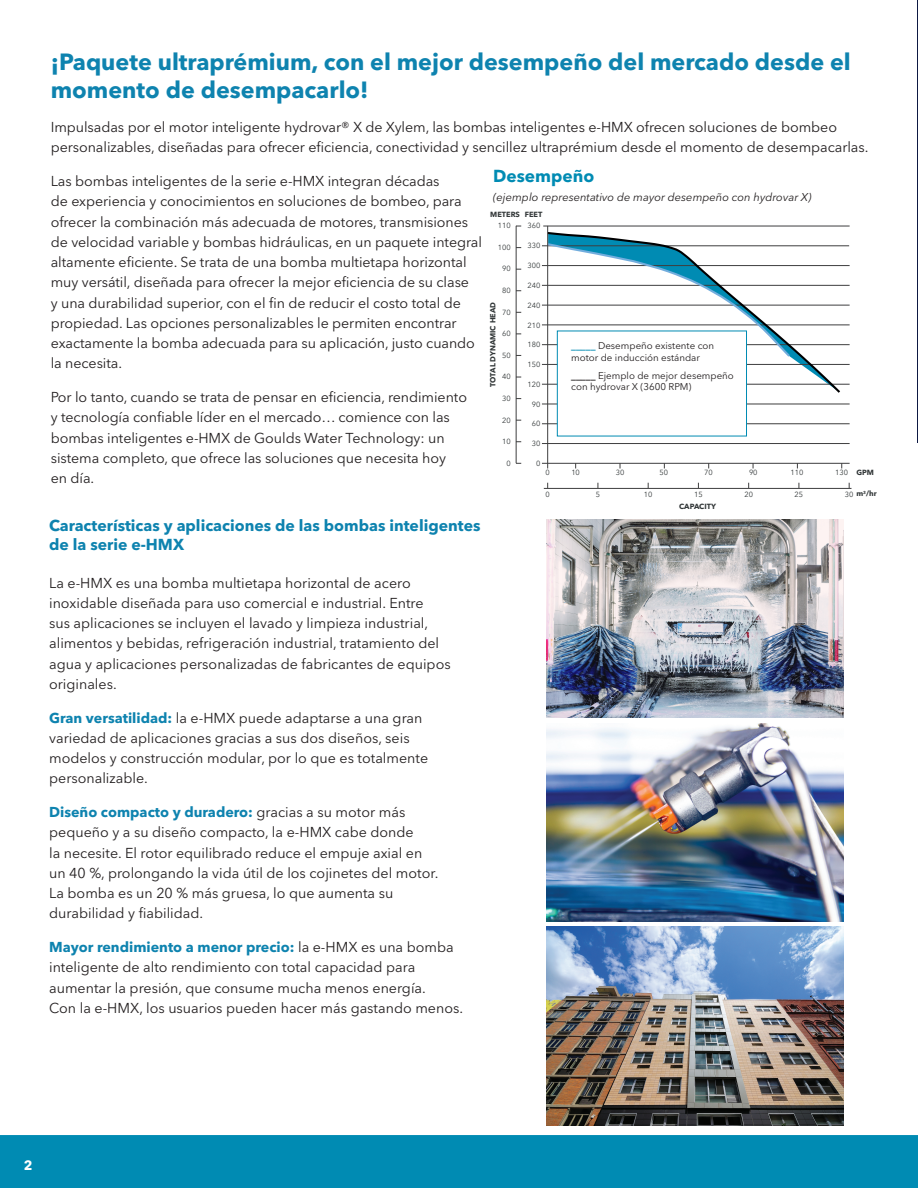
<style>
.page{position:relative;width:918px;height:1188px;background:#fff}
.page>*{position:absolute;margin:0;border:0;box-sizing:border-box;transform-origin:0 0}
.t1{font:700 23.25px/27.9px "Avenir Next LT Pro";color:#0e83af}
.Interior_Headline{font:700 17.25px "Avenir Next LT Pro";color:#008bb3}
.t2{font:700 15.75px/18.9px "Avenir Next LT Pro";color:#0e83af}
.t3{font:14.25px/20.2px "Avenir Next LT Pro";letter-spacing:-.005em;color:#231f20}
.t4{font:700 13.5px "Avenir Next LT Pro";color:#fff}
.Interior_Headline-2{font:italic 11.25px "Avenir Next LT Pro";color:#231f20}
.Interior_Headline-3{font:9.75px/11.7px "Avenir Next LT Pro";color:#231f20}
.t5{font:7.5px "Avenir Next LT Pro";color:#323738}
.t6{font:700 7.5px "Avenir Next LT Pro";color:#323738}
.t7{font:700 7.35px "Avenir Next LT Pro";color:#323738}
.s1{font-weight:700;color:#008bb3}
.s2{font-weight:700}
.s3{font-weight:400}
.s4{font-weight:700;color:#0e83af}
</style>
<div class="page">
<div style="left:0;top:1135px;width:918px;height:53px;background:#008bb3"></div>
<hr style="left:542px;top:245px;width:307px;height:1px;background:#3e3e3f">
<hr style="left:542px;top:265px;width:308px;height:1px;background:#3e3e3f">
<hr style="left:542px;top:305px;width:308px;height:1px;background:#3e3e3f">
<hr style="left:542px;top:285px;width:308px;height:1px;background:#3e3e3f">
<hr style="left:542px;top:324px;width:308px;height:1px;background:#3e3e3f">
<hr style="left:542px;top:344px;width:308px;height:1px;background:#3e3e3f">
<hr style="left:542px;top:364px;width:308px;height:1px;background:#3e3e3f">
<hr style="left:542px;top:384px;width:308px;height:1px;background:#3e3e3f">
<hr style="left:542px;top:404px;width:308px;height:1px;background:#3e3e3f">
<hr style="left:542px;top:423px;width:308px;height:1px;background:#3e3e3f">
<hr style="left:542px;top:443px;width:308px;height:1px;background:#3e3e3f">
<hr style="left:542px;top:463px;width:308px;height:1px;background:#3e3e3f">
<hr style="left:544px;top:488px;width:307px;height:1px;background:#3e3e3f">
<hr style="left:543px;top:226px;width:307px;height:1px;background:#3e3e3f">
<svg style="left:545px;top:231px;width:297px;height:164px"></svg>
<svg style="left:545px;top:242px;width:247px;height:117px"></svg>
<hr style="left:547px;top:226px;width:1px;height:237px;background:#3e3e3f">
<hr style="left:516px;top:226px;width:1px;height:237px;background:#3e3e3f">
<div style="left:557px;top:331px;width:190px;height:105px;background:#fff;border:1px solid #008bb3"></div>
<hr style="left:917px;top:0;width:1px;height:443px;background:#0d1842">
<img style="left:546px;top:520px;width:298px;height:198px">
<img style="left:546px;top:724px;width:298px;height:198px">
<img style="left:546px;top:927px;width:298px;height:198px">
<p class="t1" style="left:51px;top:48px;width:802px">¡Paquete ultraprémium, con el mejor desempeño del mercado desde el momento de desempacarlo!</p>
<p class="t3" style="left:51px;top:117px;width:819px">Impulsadas por el motor inteligente hydrovar® X de Xylem, las bombas inteligentes e-HMX ofrecen soluciones de bombeo personalizables, diseñadas para ofrecer eficiencia, conectividad y sencillez ultraprémium desde el momento de desempacarlas.</p>
<p class="t3" style="left:51px;top:171px;width:433px">Las bombas inteligentes de la serie e-HMX integran décadas<br>de experiencia y conocimientos en soluciones de bombeo, para ofrecer la combinación más adecuada de motores, transmisiones de velocidad variable y bombas hidráulicas, en un paquete integral altamente eficiente. Se trata de una bomba multietapa horizontal muy versátil, diseñada para ofrecer la mejor eficiencia de su clase<br>y una durabilidad superior, con el fin de reducir el costo total de propiedad. Las opciones personalizables le permiten encontrar exactamente la bomba adecuada para su aplicación, justo cuando la necesita.</p>
<p class="t3" style="left:51px;top:387px;width:418px">Por lo tanto, cuando se trata de pensar en eficiencia, rendimiento y tecnología confiable líder en el mercado… comience con las bombas inteligentes e-HMX de Goulds Water Technology: un sistema completo, que ofrece las soluciones que necesita hoy<br>en día.</p>
<p class="Interior_Headline" style="left:493px;top:165px;width:103px">Desempeño</p>
<p class="Interior_Headline-2" style="left:493px;top:190px;width:320px">(ejemplo representativo de mayor desempeño con hydrovar X)</p>
<p class="t6" style="left:490px;top:210px;width:54px">METERS FEET</p>
<p class="t5" style="left:498px;top:221px;width:14px">110</p>
<p class="t5" style="left:527px;top:221px;width:14px">360</p>
<p class="t5" style="left:527px;top:241px;width:14px">330</p>
<p class="t5" style="left:498px;top:243px;width:14px">100</p>
<p class="t5" style="left:527px;top:261px;width:14px">300</p>
<p class="t5" style="left:502px;top:264px;width:10px">90</p>
<p class="t5" style="left:527px;top:281px;width:14px">240</p>
<p class="t5" style="left:502px;top:286px;width:10px">80</p>
<p class="t7" style="left:488px;top:387px;width:86px;rotate:-90deg">TOTAL DYNAMIC HEAD</p>
<p class="t5" style="left:527px;top:301px;width:14px">240</p>
<p class="t5" style="left:502px;top:308px;width:10px">70</p>
<p class="t5" style="left:527px;top:321px;width:14px">210</p>
<p class="t5" style="left:502px;top:329px;width:10px">60</p>
<p class="t5" style="left:527px;top:340px;width:14px">180</p>
<p class="Interior_Headline-3" style="left:571px;top:340px;width:145px"><span class="s1">_____</span> Desempeño existente con motor de inducción estándar</p>
<p class="Interior_Headline-3" style="left:571px;top:369px;width:164px"><span class="s2">_____</span> Ejemplo de mejor desempeño con hydrovar X (3600 RPM)</p>
<p class="t5" style="left:502px;top:351px;width:10px">50</p>
<p class="t5" style="left:528px;top:360px;width:14px">150</p>
<p class="t5" style="left:502px;top:372px;width:10px">40</p>
<p class="t5" style="left:528px;top:380px;width:14px">120</p>
<p class="t5" style="left:502px;top:394px;width:10px">30</p>
<p class="t5" style="left:532px;top:400px;width:10px">90</p>
<p class="t5" style="left:502px;top:416px;width:10px">20</p>
<p class="t5" style="left:532px;top:419px;width:10px">60</p>
<p class="t5" style="left:502px;top:437px;width:10px">10</p>
<p class="t5" style="left:532px;top:439px;width:10px">30</p>
<p class="t5" style="left:506px;top:459px;width:6px">0</p>
<p class="t5" style="left:536px;top:459px;width:6px">0</p>
<p class="t6" style="left:856px;top:468px;width:19px">GPM</p>
<p class="t5" style="left:546px;top:468px;width:6px">0</p>
<p class="t5" style="left:571px;top:468px;width:10px">10</p>
<p class="t5" style="left:616px;top:468px;width:10px">30</p>
<p class="t5" style="left:660px;top:468px;width:10px">50</p>
<p class="t5" style="left:704px;top:468px;width:10px">70</p>
<p class="t5" style="left:749px;top:468px;width:10px">90</p>
<p class="t5" style="left:791px;top:468px;width:14px">110</p>
<p class="t5" style="left:835px;top:468px;width:14px">130</p>
<p class="t5" style="left:546px;top:489px;width:6px">0</p>
<p class="t5" style="left:596px;top:489px;width:6px">5</p>
<p class="t5" style="left:644px;top:489px;width:10px">10</p>
<p class="t5" style="left:694px;top:489px;width:10px">15</p>
<p class="t5" style="left:744px;top:489px;width:10px">20</p>
<p class="t5" style="left:795px;top:489px;width:10px">25</p>
<p class="t6" style="left:845px;top:489px;width:33px"><span class="s3">30</span> m<sup>3</sup>/hr</p>
<p class="t2" style="left:49px;top:516px;width:433px">Características y aplicaciones de las bombas inteligentes de la serie e-HMX</p>
<p class="t3" style="left:49px;top:572px;width:403px">La e-HMX es una bomba multietapa horizontal de acero inoxidable diseñada para uso comercial e industrial. Entre<br>sus aplicaciones se incluyen el lavado y limpieza industrial, alimentos y bebidas, refrigeración industrial, tratamiento del agua y aplicaciones personalizadas de fabricantes de equipos originales.</p>
<p class="t3" style="left:49px;top:707px;width:381px"><span class="s4">Gran versatilidad:</span> la e-HMX puede adaptarse a una gran variedad de aplicaciones gracias a sus dos diseños, seis modelos y construcción modular, por lo que es totalmente personalizable.</p>
<p class="t3" style="left:49px;top:802px;width:391px"><span class="s4">Diseño compacto y duradero:</span> gracias a su motor más pequeño y a su diseño compacto, la e-HMX cabe donde<br>la necesite. El rotor equilibrado reduce el empuje axial en un 40 %, prolongando la vida útil de los cojinetes del motor.<br>La bomba es un 20 % más gruesa, lo que aumenta su durabilidad y fiabilidad.</p>
<p class="t3" style="left:49px;top:937px;width:415px"><span class="s4">Mayor rendimiento a menor precio:</span> la e-HMX es una bomba inteligente de alto rendimiento con total capacidad para aumentar la presión, que consume mucha menos energía.<br>Con la e-HMX, los usuarios pueden hacer más gastando menos.</p>
<p class="t6" style="left:679px;top:501px;width:38px">CAPACITY</p>
<p class="t4" style="left:24px;top:1157px;width:10px">2</p>
</div>
